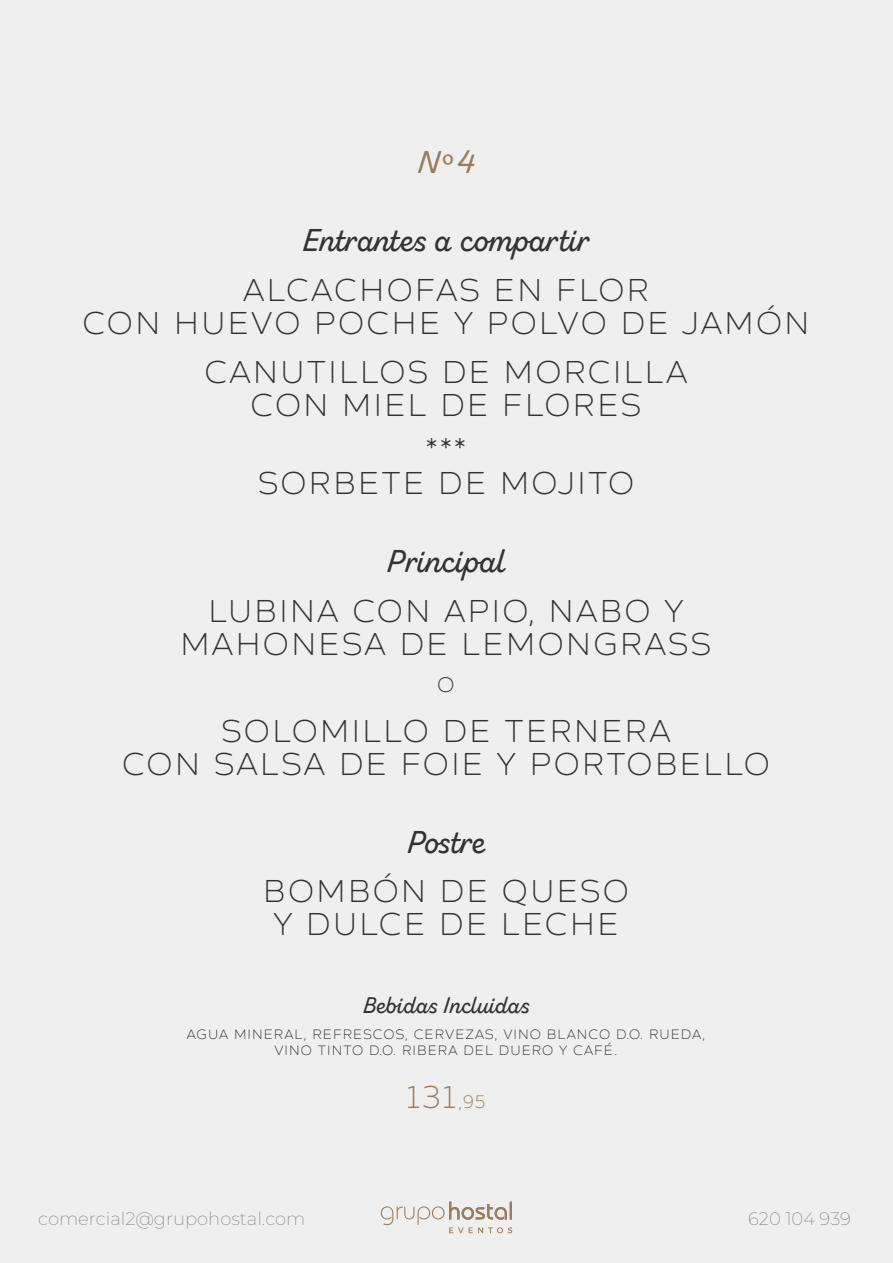
<style>
.page{position:relative;width:893px;height:1263px;background:#efefef}
.page>*{position:absolute;margin:0;border:0;box-sizing:border-box;transform-origin:0 0}
.t1{font:31.5px/33px "Zing Sans Rust L Demo Base";letter-spacing:.075em;color:#333;text-align:center}
.t2{font:31.5px "Zing Script Rust SB Demo Base";color:#333}
.t3{font:31.5px "Zing Sans Rust L Demo Base";color:#9b7c5e}
.t4{font:31.5px "Zing Script Rust SB Demo Base";color:#9b7c5e}
.t5{font:22.5px "Zing Script Rust SB Demo Base";color:#333}
.t6{font:21px "Zing Sans Rust L Demo Base";color:#333}
.t7{font:100 18px "Montserrat";color:#868686}
.t8{font:13.5px/16.5px "Zing Sans Rust L Demo Base";letter-spacing:.075em;color:#333;text-align:center}
.s1{font-family:"Myriad Pro"}
.s2{font-size:18px}
</style>
<div class="page">
<svg style="left:381px;top:1201px;width:131px;height:32px"></svg>
<p class="t4" style="left:417px;top:143px;width:59px">N<span class="s1">º</span>4</p>
<p class="t2" style="left:302px;top:221px;width:289px">Entrantes a compartir</p>
<p class="t1" style="left:83px;top:273px;width:728px">ALCACHOFAS EN FLOR<br>CON HUEVO POCHE Y POLVO DE JAMÓN</p>
<p class="t1" style="left:204px;top:356px;width:485px">CANUTILLOS DE MORCILLA<br>CON MIEL DE FLORES</p>
<p class="t1" style="left:258px;top:434px;width:378px">***<br>SORBETE DE MOJITO</p>
<p class="t2" style="left:387px;top:542px;width:120px">Principal</p>
<p class="t1" style="left:180px;top:594px;width:533px">LUBINA CON APIO, NABO Y<br>MAHONESA DE LEMONGRASS</p>
<p class="t6" style="left:437px;top:672px;width:19px">O</p>
<p class="t1" style="left:122px;top:714px;width:649px">SOLOMILLO DE TERNERA<br>CON SALSA DE FOIE Y PORTOBELLO</p>
<p class="t2" style="left:407px;top:822px;width:80px">Postre</p>
<p class="t1" style="left:263px;top:875px;width:367px">BOMBÓN DE QUESO<br>Y DULCE DE LECHE</p>
<p class="t5" style="left:363px;top:992px;width:166px">Bebidas Incluidas</p>
<p class="t8" style="left:187px;top:1026px;width:520px">AGUA MINERAL, REFRESCOS, CERVEZAS, VINO BLANCO D.O. RUEDA,<br>VINO TINTO D.O. RIBERA DEL DUERO Y CAFÉ.</p>
<p class="t3" style="left:406px;top:1078px;width:80px">131<span class="s2">,95</span></p>
<p class="t7" style="left:38px;top:1207px;width:269px">comercial2@grupohostal.com</p>
<p class="t7" style="left:748px;top:1207px;width:104px">620 104 939</p>
</div>
